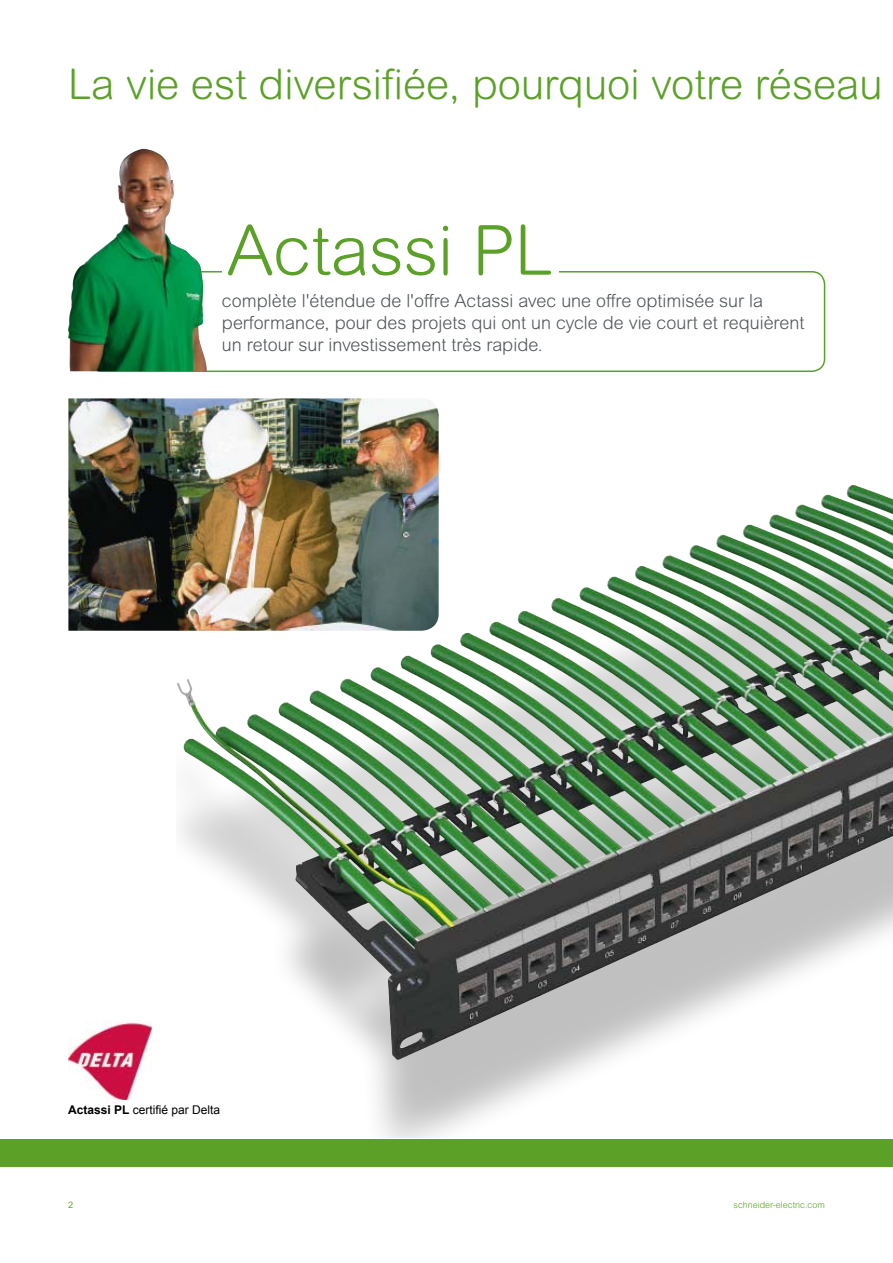
<style>
.page{position:relative;width:893px;height:1263px;background:#fff}
.page>*{position:absolute;margin:0;border:0;box-sizing:border-box;transform-origin:0 0}
.t1{font:300 69.15px "Arial Rounded MT Pro";color:#5ba128}
.t2{font:300 42px "Arial Rounded MT Pro";color:#5ba128}
.t3{font:300 18px/21.6px "Arial Rounded MT Pro";color:#505559}
.t4{font:12px "Arial";color:#000}
.t5{font:300 9px "Arial Rounded MT Std";color:#5ba128}
.t6{font:9px "Arial Rounded MT Std";color:#5ba128}
.s1{font-weight:700}
</style>
<div class="page">
<div style="left:177px;top:539px;width:716px;height:598px;background:#000;opacity:.25"></div>
<img style="left:795px;top:485px;width:98px;height:75px">
<div style="left:88px;top:271px;width:737px;height:101px;border:2px solid #5ba128;border-radius:13px"></div>
<img style="left:68px;top:152px;width:139px;height:219px">
<div style="left:223px;top:224px;width:336px;height:60px;background:#fff"></div>
<img style="left:68px;top:1020px;width:83px;height:79px">
<img style="left:68px;top:398px;width:371px;height:233px">
<div style="left:0;top:1140px;width:893px;height:27px;background:#5ba128"></div>
<h2 class="t2" style="left:68px;top:60px;width:816px">La vie est diversifiée, pourquoi votre réseau</h2>
<h1 class="t1" style="left:227px;top:210px;width:327px">Actassi PL</h1>
<p class="t3" style="left:222px;top:291px;width:584px">complète l'étendue de l'offre Actassi avec une offre optimisée sur la performance, pour des projets qui ont un cycle de vie court et requièrent un retour sur investissement très rapide.</p>
<p class="t4" style="left:68px;top:1101px;width:154px"><span class="s1">Actassi PL</span> certifié par Delta</p>
<p class="t6" style="left:68px;top:1199px;width:7px">2</p>
<p class="t5" style="left:733px;top:1199px;width:93px">schneider-electric.com</p>
</div>
